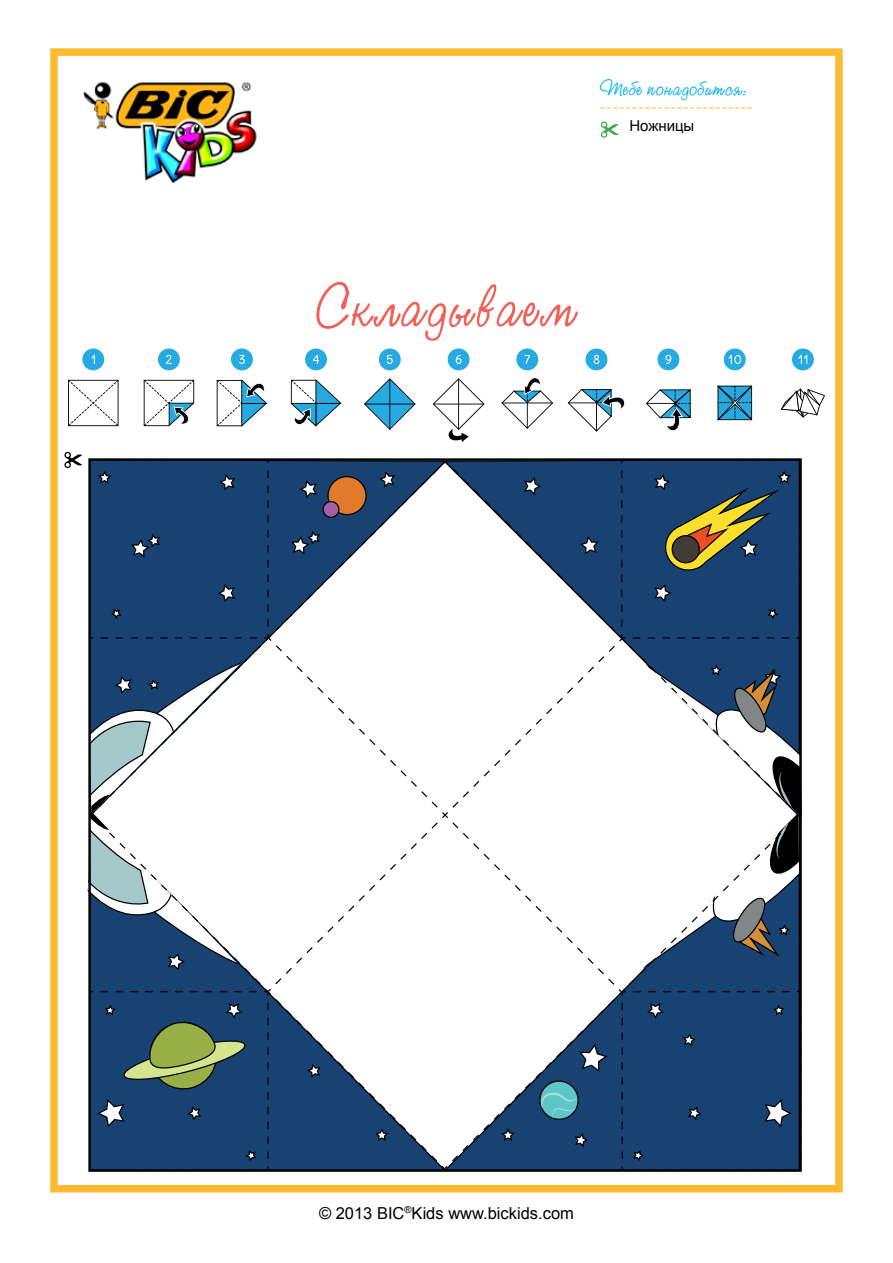
<style>
.page{position:relative;width:893px;height:1263px;background:#fff}
.page>*{position:absolute;margin:0;border:0;box-sizing:border-box;transform-origin:0 0}
.t1{font:60px "Studio Script C";color:#f16158}
.t2{font:21px "Studio Script C";color:#00aeef}
.t3{font:18px "Minion Pro";color:#fdbb30}
.t4{font:16.5px "Arial";color:#000}
.t5{font:15px "Arial";color:#000}
</style>
<div class="page">
<div style="left:50px;top:48px;width:793px;height:1144px;border:8px solid #fdbb30"></div>
<img style="left:83px;top:82px;width:174px;height:101px">
<svg style="left:600px;top:121px;width:19px;height:17px"></svg>
<svg style="left:440px;top:1164px;width:9px;height:5px"></svg>
<svg style="left:95px;top:966px;width:343px;height:197px"></svg>
<svg style="left:87px;top:663px;width:156px;height:309px"></svg>
<svg style="left:97px;top:465px;width:345px;height:343px"></svg>
<svg style="left:441px;top:461px;width:9px;height:5px"></svg>
<svg style="left:452px;top:467px;width:343px;height:345px"></svg>
<svg style="left:643px;top:663px;width:156px;height:306px"></svg>
<svg style="left:448px;top:822px;width:345px;height:343px"></svg>
<svg style="left:274px;top:644px;width:344px;height:345px"></svg>
<div style="left:91px;top:461px;width:182px;height:181px;background:#174272"></div>
<svg style="left:91px;top:987px;width:181px;height:182px;background:#2a506d"></svg>
<svg style="left:618px;top:461px;width:181px;height:182px;background:#2a4b68"></svg>
<div style="left:617px;top:988px;width:182px;height:181px;background:#174272"></div>
<svg style="left:64px;top:452px;width:18px;height:16px"></svg>
<svg style="left:68px;top:380px;width:51px;height:46px"></svg>
<svg style="left:144px;top:380px;width:50px;height:46px"></svg>
<svg style="left:217px;top:380px;width:50px;height:46px"></svg>
<svg style="left:291px;top:379px;width:50px;height:47px"></svg>
<svg style="left:364px;top:378px;width:51px;height:52px"></svg>
<hr style="left:364px;top:404px;width:51px;height:1px;background:#000">
<hr style="left:389px;top:379px;width:1px;height:51px;background:#000">
<svg style="left:433px;top:378px;width:51px;height:64px"></svg>
<svg style="left:502px;top:377px;width:51px;height:52px"></svg>
<svg style="left:568px;top:389px;width:57px;height:42px"></svg>
<svg style="left:646px;top:389px;width:45px;height:42px"></svg>
<svg style="left:717px;top:386px;width:35px;height:34px"></svg>
<svg style="left:781px;top:389px;width:44px;height:28px"></svg>
<div style="left:82px;top:348px;width:22px;height:22px;background:#27aae1;border-radius:50%"></div>
<svg style="left:92px;top:355px;width:3px;height:9px"></svg>
<div style="left:158px;top:348px;width:22px;height:22px;background:#27aae1;border-radius:50%"></div>
<svg style="left:166px;top:355px;width:6px;height:9px"></svg>
<div style="left:231px;top:348px;width:22px;height:22px;background:#27aae1;border-radius:50%"></div>
<svg style="left:239px;top:355px;width:6px;height:9px"></svg>
<div style="left:305px;top:348px;width:22px;height:22px;background:#27aae1;border-radius:50%"></div>
<svg style="left:313px;top:355px;width:6px;height:9px"></svg>
<div style="left:379px;top:348px;width:22px;height:22px;background:#27aae1;border-radius:50%"></div>
<svg style="left:387px;top:355px;width:6px;height:9px"></svg>
<div style="left:448px;top:348px;width:22px;height:22px;background:#27aae1;border-radius:50%"></div>
<svg style="left:456px;top:355px;width:6px;height:9px"></svg>
<div style="left:516px;top:348px;width:22px;height:22px;background:#27aae1;border-radius:50%"></div>
<svg style="left:524px;top:355px;width:6px;height:9px"></svg>
<div style="left:586px;top:348px;width:21px;height:22px;background:#27aae1;border-radius:50%"></div>
<svg style="left:594px;top:355px;width:5px;height:9px"></svg>
<div style="left:657px;top:348px;width:22px;height:22px;background:#27aae1;border-radius:50%"></div>
<svg style="left:665px;top:355px;width:6px;height:9px"></svg>
<div style="left:724px;top:348px;width:22px;height:22px;background:#27aae1;border-radius:50%"></div>
<svg style="left:728px;top:355px;width:13px;height:9px"></svg>
<div style="left:792px;top:348px;width:22px;height:22px;background:#27aae1;border-radius:50%"></div>
<svg style="left:798px;top:355px;width:9px;height:9px"></svg>
<p class="t2" style="left:600px;top:75px;width:150px">Тебе понадобится:</p>
<p class="t3" style="left:600px;top:94px;width:155px">------------------------</p>
<p class="t5" style="left:629px;top:116px;width:67px">Ножницы</p>
<h1 class="t1" style="left:315px;top:268px;width:264px">Складываем</h1>
<p class="t4" style="left:319px;top:1202px;width:256px">© 2013 BIC<sup>®</sup>Kids www.bickids.com</p>
</div>
